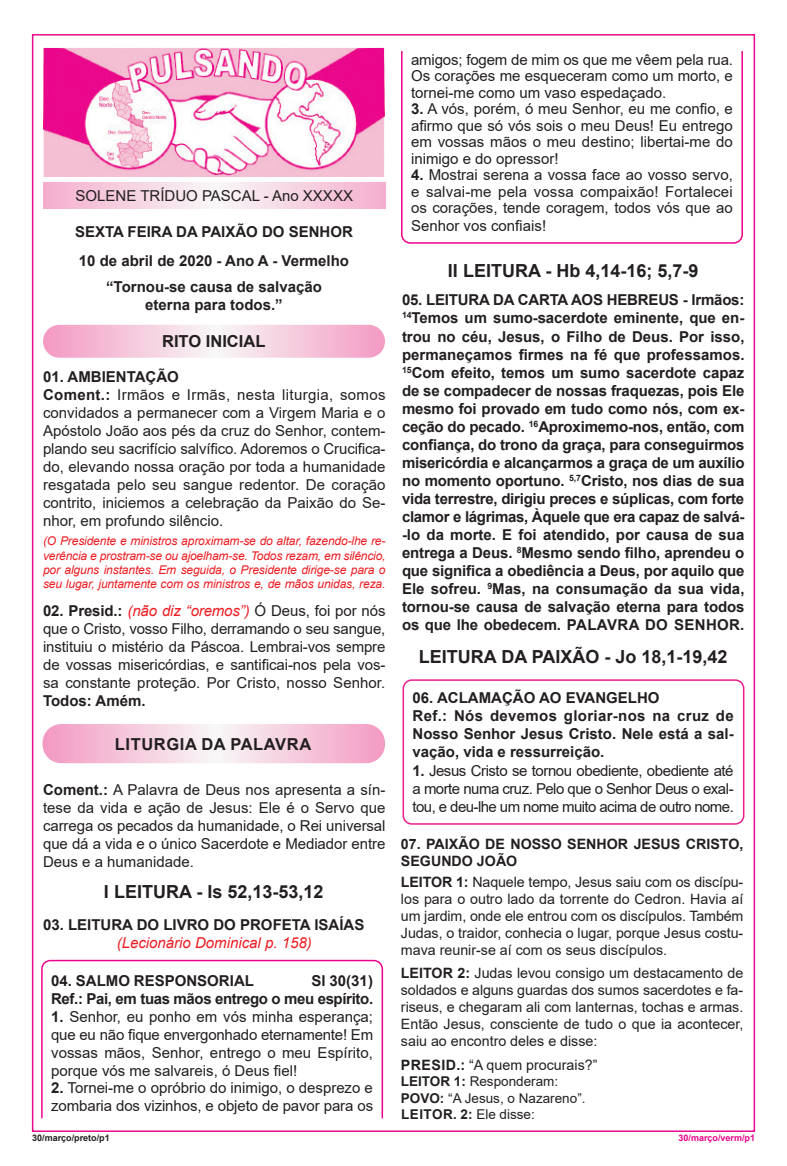
<style>
.page{position:relative;width:787px;height:1166px;background:#fff}
.page>*{position:absolute;margin:0;border:0;box-sizing:border-box;transform-origin:0 0}
.t1{font:700 18px "Arial";color:#231f20}
.t2{font:700 16.5px "Arial";letter-spacing:.035em;color:#231f20}
.t3{font:700 16.5px "Arial";color:#231f20}
.t4{font:15px/18px "Arial";color:#231f20;text-align:justify}
.t5{font:700 15px/18px "Arial";color:#231f20;text-align:justify}
.t6{font:700 15px "Arial";letter-spacing:-.025em;color:#231f20}
.t7{font:italic 15px "Arial";color:#ee1d23}
.t8{font:14.25px/17.1px "Arial";color:#231f20;text-align:justify}
.t9{font:700 14.25px/17.1px "Arial";color:#231f20}
.t10{font:13.5px "Arial";color:#231f20}
.t11{font:700 13.5px "Arial";letter-spacing:.035em;color:#231f20}
.t12{font:italic 12px/14.4px "Arial";letter-spacing:-.01em;color:#ee1d23;text-align:justify}
.t13{font:700 9px "Arial";color:#231f20}
.t14{font:700 9px "Arial";color:#ed028c}
.s1{font-weight:700}
.s2{font-style:italic;color:#ee1d23}
.s3{font-weight:400}
</style>
<div class="page">
<svg style="left:44px;top:325px;width:340px;height:32px"></svg>
<div style="left:43px;top:325px;width:342px;height:32px;border:2px solid #fff;border-radius:16px"></div>
<svg style="left:43px;top:726px;width:341px;height:36px"></svg>
<div style="left:43px;top:723px;width:342px;height:40px;border:2px solid #fff;border-radius:18px"></div>
<div style="left:401px;top:41px;width:342px;height:203px;border:2px solid #ed028c;border-radius:9px"></div>
<div style="left:402px;top:679px;width:342px;height:145px;border:2px solid #ed1c91;border-radius:9px"></div>
<svg style="left:43px;top:183px;width:342px;height:25px"></svg>
<img style="left:44px;top:48px;width:341px;height:128px">
<div style="left:41px;top:959px;width:342px;height:167px;border:2px solid #ed028c;border-radius:9px"></div>
<div style="left:37px;top:1117px;width:351px;height:11px;background:#fff"></div>
<div style="left:397px;top:41px;width:350px;height:10px;background:#fff"></div>
<p class="t4" style="left:76px;top:187px;width:279px">SOLENE TRÍDUO PASCAL - Ano XXXXX</p>
<p class="t5" style="left:75px;top:223px;width:279px">SEXTA FEIRA DA PAIXÃO DO SENHOR</p>
<p class="t5" style="left:79px;top:252px;width:272px">10 de abril de 2020 - Ano A - Vermelho</p>
<p class="t5" style="left:106px;top:277px;width:217px">“Tornou-se causa de salvação</p>
<p class="t5" style="left:145px;top:295px;width:139px">eterna para todos.”</p>
<p class="t3" style="left:162px;top:330px;width:105px">RITO INICIAL</p>
<p class="t5" style="left:43px;top:368px;width:137px">01. AMBIENTAÇÃO</p>
<p class="t4" style="left:43px;top:386px;width:344px"><span class="s1">Coment.:</span> Irmãos e Irmãs, nesta liturgia, somos convidados a permanecer com a Virgem Maria e o Apóstolo João aos pés da cruz do Senhor, contem&shy;plando seu sacrifício salvífico. Adoremos o Crucifica&shy;do, elevando nossa oração por toda a humanidade resgatada pelo seu sangue redentor. De coração contrito, iniciemos a celebração da Paixão do Se&shy;nhor, em profundo silêncio.</p>
<p class="t12" style="left:43px;top:534px;width:344px">(O Presidente e ministros aproximam-se do altar, fazendo-lhe re&shy;verência e prostram-se ou ajoelham-se. Todos rezam, em silêncio, por alguns instantes. Em seguida, o Presidente dirige-se para o seu lugar, juntamente com os ministros e, de mãos unidas, reza.</p>
<p class="t4" style="left:43px;top:602px;width:344px"><span class="s1">02. Presid.:</span> <span class="s2">(não diz “oremos”)</span> Ó Deus, foi por nós que o Cristo, vosso Filho, derramando o seu sangue, instituiu o mistério da Páscoa. Lembrai-vos sempre de vossas misericórdias, e santificai-nos pela vos&shy;sa constante proteção. Por Cristo, nosso Senhor.</p>
<p class="t5" style="left:43px;top:692px;width:104px">Todos: Amém.</p>
<p class="t2" style="left:115px;top:732px;width:198px">LITURGIA DA PALAVRA</p>
<p class="t4" style="left:43px;top:780px;width:344px"><span class="s1">Coment.:</span> A Palavra de Deus nos apresenta a sín&shy;tese da vida e ação de Jesus: Ele é o Servo que carrega os pecados da humanidade, o Rei universal que dá a vida e o único Sacerdote e Mediador entre Deus e a humanidade.</p>
<p class="t1" style="left:104px;top:879px;width:221px">I LEITURA - Is 52,13-53,12</p>
<p class="t5" style="left:43px;top:915px;width:323px">03. LEITURA DO LIVRO DO PROFETA ISAÍAS</p>
<p class="t7" style="left:117px;top:932px;width:197px">(Lecionário Dominical p. 158)</p>
<p class="t5" style="left:51px;top:971px;width:204px">04. SALMO RESPONSORIAL</p>
<p class="t5" style="left:311px;top:971px;width:63px">Sl 30(31)</p>
<p class="t6" style="left:51px;top:988px;width:323px">Ref.: Pai, em tuas mãos entrego o meu espírito.</p>
<p class="t4" style="left:51px;top:1007px;width:323px"><span class="s1">1.</span> Senhor, eu ponho em vós minha esperança; que eu não fique envergonhado eternamente! Em vossas mãos, Senhor, entrego o meu Espírito, porque vós me salvareis, ó Deus fiel!</p>
<p class="t4" style="left:51px;top:1078px;width:323px"><span class="s1">2.</span> Tornei-me o opróbrio do inimigo, o desprezo e zombaria dos vizinhos, e objeto de pavor para os</p>
<p class="t4" style="left:411px;top:51px;width:323px;line-height:16.5px">amigos; fogem de mim os que me vêem pela rua.<br>Os corações me esqueceram como um morto, e tornei-me como um vaso espedaçado.</p>
<p class="t4" style="left:411px;top:100px;width:323px;line-height:16.5px"><span class="s1">3.</span> A vós, porém, ó meu Senhor, eu me confio, e afirmo que só vós sois o meu Deus! Eu entrego em vossas mãos o meu destino; libertai-me do inimigo e do opressor!</p>
<p class="t4" style="left:411px;top:166px;width:323px;line-height:16.5px"><span class="s1">4.</span> Mostrai serena a vossa face ao vosso servo, e salvai-me pela vossa compaixão! Fortalecei os corações, tende coragem, todos vós que ao</p>
<p class="t4" style="left:411px;top:217px;width:137px">Senhor vos confiais!</p>
<p class="t1" style="left:448px;top:258px;width:252px">II LEITURA - Hb 4,14-16; 5,7-9</p>
<p class="t5" style="left:402px;top:291px;width:344px">05. LEITURA DA CARTA AOS HEBREUS - Irmãos:<br><sup>14</sup>Temos um sumo-sacerdote eminente, que en&shy;trou no céu, Jesus, o Filho de Deus. Por isso, permaneçamos firmes na fé que professamos.<br><sup>15</sup>Com efeito, temos um sumo sacerdote capaz de se compadecer de nossas fraquezas, pois Ele mesmo foi provado em tudo como nós, com ex&shy;ceção do pecado. <sup>16</sup>Aproximemo-nos, então, com confiança, do trono da graça, para conseguirmos misericórdia e alcançarmos a graça de um auxílio no momento oportuno. <sup>5,7</sup>Cristo, nos dias de sua vida terrestre, dirigiu preces e súplicas, com forte clamor e lágrimas, Àquele que era capaz de salvá--lo da morte. E foi atendido, por causa de sua entrega a Deus. <sup>8</sup>Mesmo sendo filho, aprendeu o que significa a obediência a Deus, por aquilo que Ele sofreu. <sup>9</sup>Mas, na consumação da sua vida, tornou-se causa de salvação eterna para todos os que lhe obedecem. PALAVRA DO SENHOR.</p>
<p class="t1" style="left:419px;top:644px;width:310px">LEITURA DA PAIXÃO - Jo 18,1-19,42</p>
<p class="t5" style="left:412px;top:689px;width:248px">06. ACLAMAÇÃO AO EVANGELHO</p>
<p class="t5" style="left:412px;top:707px;width:323px">Ref.: Nós devemos gloriar-nos na cruz de Nosso Senhor Jesus Cristo. Nele está a sal&shy;vação, vida e ressurreição.</p>
<p class="t4" style="left:412px;top:761px;width:323px"><span class="s1">1.</span> Jesus Cristo se tornou obediente, obediente até a morte numa cruz. Pelo que o Senhor Deus o exal&shy;tou, e deu-lhe um nome muito acima de outro nome.</p>
<p class="t9" style="left:401px;top:835px;width:344px">07. PAIXÃO DE NOSSO SENHOR JESUS CRISTO,<br>SEGUNDO JOÃO</p>
<p class="t8" style="left:401px;top:872px;width:344px"><span class="s1">LEITOR 1:</span> Naquele tempo, Jesus saiu com os discípu&shy;los para o outro lado da torrente do Cedron. Havia aí um jardim, onde ele entrou com os discípulos. Também Judas, o traidor, conhecia o lugar, porque Jesus costu&shy;mava reunir-se aí com os seus discípulos.</p>
<p class="t8" style="left:401px;top:963px;width:344px"><span class="s1">LEITOR 2:</span> Judas levou consigo um destacamento de soldados e alguns guardas dos sumos sacerdotes e fa&shy;riseus, e chegaram ali com lanternas, tochas e armas.<br>Então Jesus, consciente de tudo o que ia acontecer, saiu ao encontro deles e disse:</p>
<p class="t8" style="left:401px;top:1056px;width:198px"><span class="s1">PRESID.:</span> “A quem procurais?”</p>
<p class="t10" style="left:401px;top:1071px;width:159px"><span class="s1">LEITOR 1:</span> Responderam:</p>
<p class="t10" style="left:401px;top:1088px;width:186px"><span class="s1">POVO:</span> “A Jesus, o Nazareno”.</p>
<p class="t11" style="left:401px;top:1104px;width:135px">LEITOR. 2: <span class="s3">Ele disse:</span></p>
<p class="t13" style="left:32px;top:1131px;width:79px">30/março/preto/p1</p>
<p class="t14" style="left:678px;top:1131px;width:78px">30/março/verm/p1</p>
</div>
